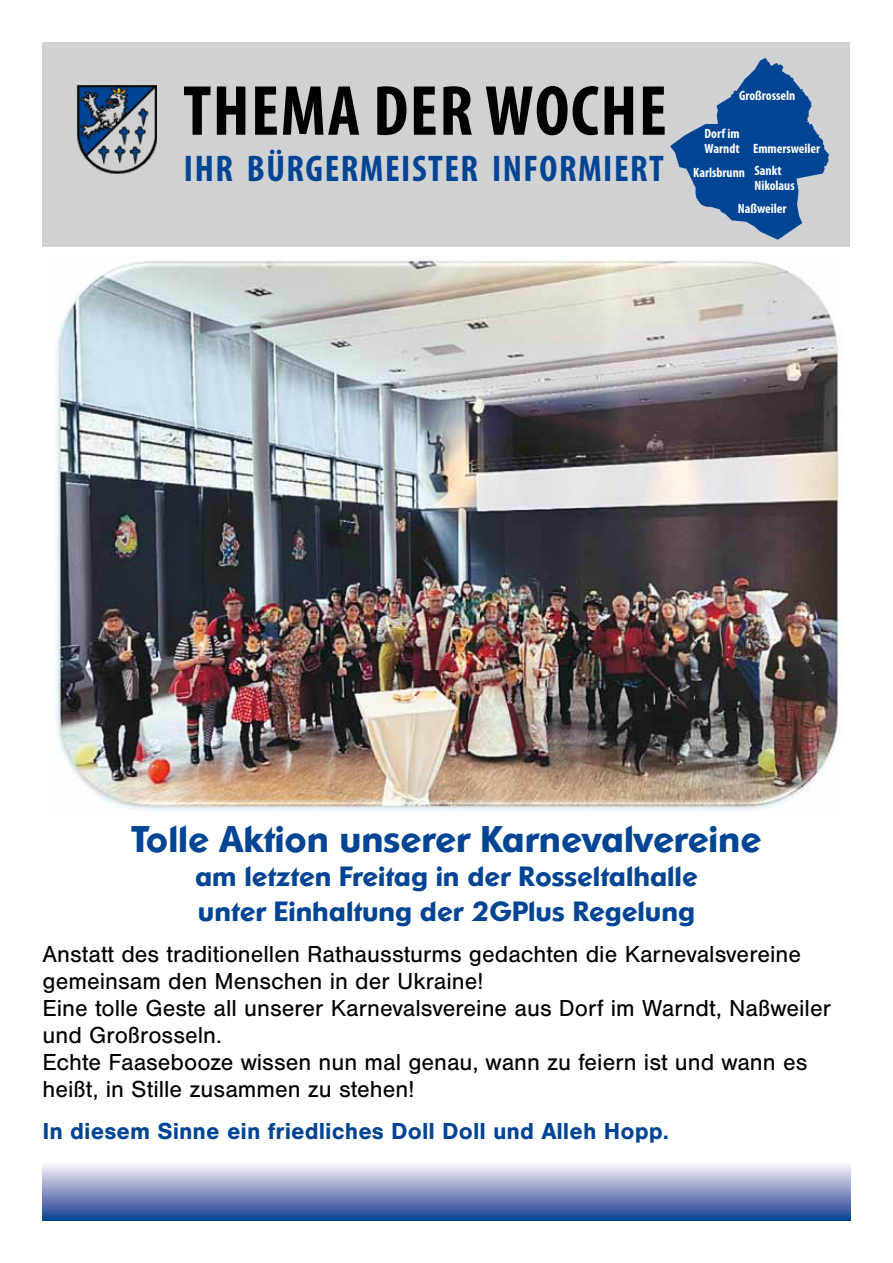
<style>
.page{position:relative;width:893px;height:1263px;background:#fff}
.page>*{position:absolute;margin:0;border:0;box-sizing:border-box;transform-origin:0 0}
.t1{font:700 condensed 71.55px "Myriad Pro";letter-spacing:.02em;color:#000}
.t2{font:700 condensed 37.35px "Myriad Pro";letter-spacing:.04em;color:#004494}
.t3{font:700 36px "Ornitons Serial";color:#004494}
.t4{font:700 27px/34.5px "Ornitons Serial";color:#004494}
.t5{font:24px/27px "Sans CE Regular";color:#000}
.t6{font:24px "Sans CE Bold";letter-spacing:.005em;color:#004494}
.t7{font:700 condensed 13.5px/12.9px "Myriad Pro";color:#fff}
</style>
<div class="page">
<div style="left:43px;top:43px;width:807px;height:204px;background:#d0d1d2"></div>
<img style="left:77px;top:85px;width:80px;height:89px">
<img style="left:670px;top:58px;width:160px;height:182px">
<svg style="left:43px;top:1165px;width:807px;height:55px;background:#8595c4"></svg>
<img style="left:55px;top:255px;width:789px;height:556px">
<h1 class="t1" style="left:183px;top:66px;width:449px">THEMA DER WOCHE</h1>
<h2 class="t2" style="left:184px;top:145px;width:17px">IHR</h2>
<h2 class="t2" style="left:247px;top:145px;width:418px">Bürgermeister informiert</h2>
<p class="t7" style="left:739px;top:89px;width:58px">Großrosseln</p>
<p class="t7" style="left:705px;top:126px;width:37px;line-height:15px">Dorf im<br>Warndt</p>
<p class="t7" style="left:753px;top:142px;width:69px">Emmersweiler</p>
<p class="t7" style="left:754px;top:166px;width:42px;text-indent:-61px">Karlsbrunn Sankt<br>Nikolaus</p>
<p class="t7" style="left:738px;top:201px;width:50px">Naßweiler</p>
<h3 class="t3" style="left:132px;top:817px;width:631px">Tolle Aktion unserer Karnevalvereine</h3>
<p class="t4" style="left:195px;top:859px;width:504px">am letzten Freitag in der Rosseltalhalle unter Einhaltung der 2GPlus Regelung</p>
<p class="t5" style="left:43px;top:941px;width:790px">Anstatt des traditionellen Rathaussturms gedachten die Karnevalsvereine gemeinsam den Menschen in der Ukraine!<br>Eine tolle Geste all unserer Karnevalsvereine aus Dorf im Warndt, Naßweiler und Großrosseln.<br>Echte Faasebooze wissen nun mal genau, wann zu feiern ist und wann es heißt, in Stille zusammen zu stehen!</p>
<p class="t6" style="left:43px;top:1118px;width:628px">In diesem Sinne ein friedliches Doll Doll und Alleh Hopp.</p>
</div>
